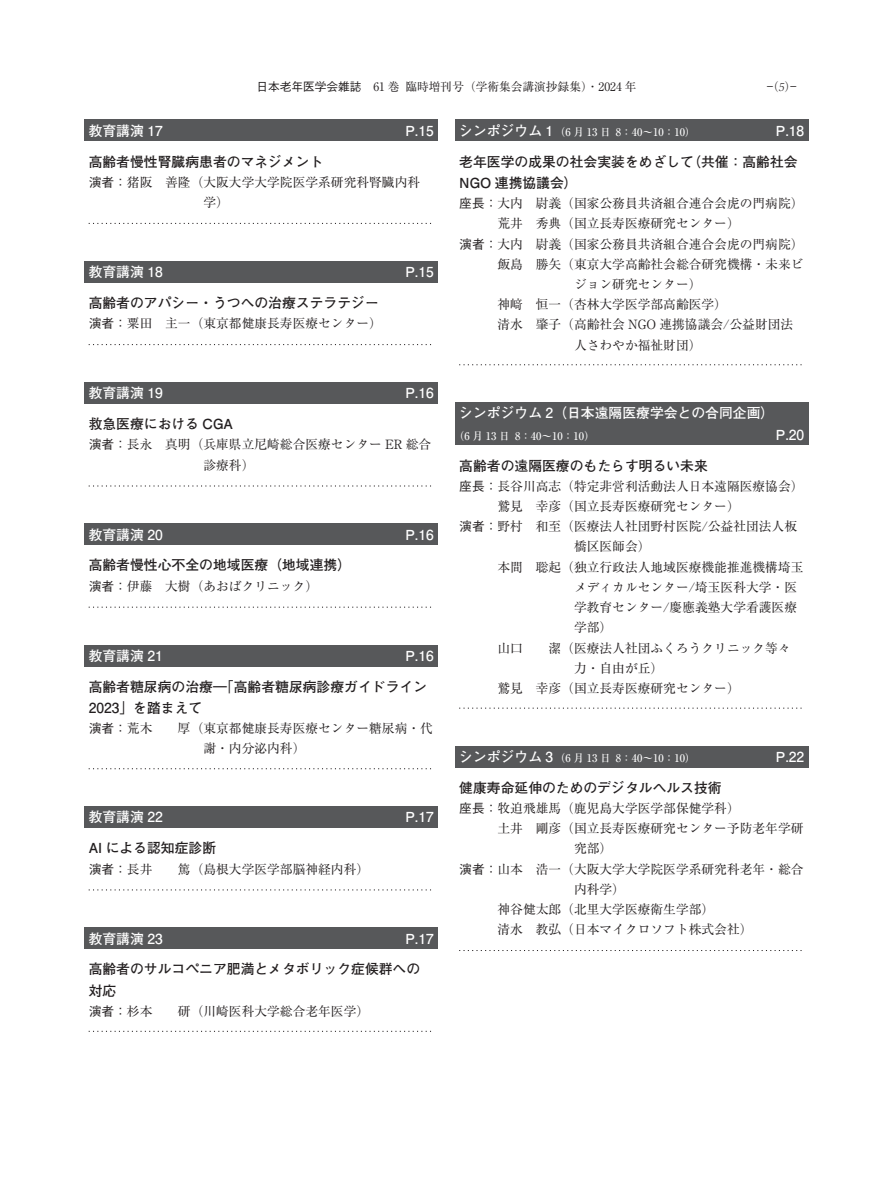
<style>
.page{position:relative;width:893px;height:1191px;background:#fff}
.page>*{position:absolute;margin:0;border:0;box-sizing:border-box;transform-origin:0 0}
.t1{font:700 13.8px/21.3px "Futo Go B101 Pr 6 N";color:#231f20}
.t2{font:700 13.8px "Futo Go B101 Pr 6 N";color:#fff}
.t3{font:12.75px/20.2px "Ryumin Pr 6 N";color:#231f20}
.t4{font:500 12.75px "Gothic BBB Pr 6 N";color:#231f20}
.t5{font:11.7px "Ryumin Pr 6 N";color:#231f20}
.t6{font:500 11.7px "Gothic BBB Pr 6 N";color:#231f20}
.t7{font:500 10.65px "Ryumin Pr 6 N";color:#fff}
.s1{font-family:"Palatino LT Std";font-weight:300;font-style:italic}
.s2{font-family:"Ryumin Pr 6 N";font-weight:400}
.s3{font-family:"Gothic BBB Pr 6 N";font-weight:500}
</style>
<div class="page">
<svg style="left:89px;top:223px;width:343px;height:1px"></svg>
<svg style="left:89px;top:344px;width:343px;height:1px"></svg>
<svg style="left:89px;top:486px;width:342px;height:1px"></svg>
<svg style="left:89px;top:607px;width:342px;height:1px"></svg>
<svg style="left:89px;top:768px;width:343px;height:1px"></svg>
<svg style="left:89px;top:889px;width:342px;height:1px"></svg>
<svg style="left:89px;top:1031px;width:343px;height:1px"></svg>
<svg style="left:459px;top:364px;width:343px;height:1px"></svg>
<svg style="left:459px;top:708px;width:343px;height:1px"></svg>
<svg style="left:459px;top:950px;width:343px;height:1px"></svg>
<div style="left:84px;top:120px;width:354px;height:21px;background:#57585a"></div>
<div style="left:84px;top:261px;width:354px;height:21px;background:#57585a"></div>
<div style="left:84px;top:382px;width:354px;height:22px;background:#57585a"></div>
<div style="left:84px;top:524px;width:354px;height:21px;background:#57585a"></div>
<div style="left:84px;top:645px;width:354px;height:21px;background:#57585a"></div>
<div style="left:84px;top:806px;width:354px;height:21px;background:#57585a"></div>
<div style="left:84px;top:927px;width:354px;height:22px;background:#57585a"></div>
<div style="left:455px;top:120px;width:353px;height:21px;background:#57585a"></div>
<div style="left:455px;top:402px;width:353px;height:43px;background:#57585a"></div>
<div style="left:455px;top:746px;width:353px;height:21px;background:#57585a"></div>
<p class="t6" style="left:256px;top:77px;width:107px">日本老年医学会雑誌</p>
<p class="t5" style="left:406px;top:78px;width:233px">臨時増刊号（学術集会講演抄録集）・2024 年</p>
<p class="t5" style="left:373px;top:78px;width:28px">61 巻</p>
<p class="t5" style="left:767px;top:78px;width:31px">)― ―( <span class="s1">5</span></p>
<p class="t2" style="left:89px;top:119px;width:76px">教育講演 17</p>
<p class="t1" style="left:89px;top:150px;width:236px">高齢者慢性腎臓病患者のマネジメント</p>
<p class="t3" style="left:165px;top:171px;width:256px">善隆（大阪大学大学院医学系研究科腎臓内科</p>
<p class="t2" style="left:405px;top:119px;width:30px">P.15</p>
<p class="t4" style="left:89px;top:172px;width:65px">演者：<span class="s2">猪阪</span></p>
<p class="t3" style="left:203px;top:191px;width:27px">学(</p>
<p class="t2" style="left:89px;top:261px;width:76px">教育講演 18</p>
<p class="t1" style="left:89px;top:291px;width:292px">高齢者のアパシー・うつへの治療ステラテジー</p>
<p class="t3" style="left:165px;top:313px;width:218px">主一（東京都健康長寿医療センター(</p>
<p class="t4" style="left:89px;top:313px;width:65px">演者：<span class="s2">粟田</span></p>
<p class="t2" style="left:405px;top:261px;width:30px">P.15</p>
<p class="t2" style="left:89px;top:382px;width:76px">教育講演 19</p>
<p class="t1" style="left:89px;top:413px;width:146px">救急医療における CGA</p>
<p class="t3" style="left:165px;top:434px;width:268px">真明（兵庫県立尼崎総合医療センター ER 総合</p>
<p class="t2" style="left:405px;top:382px;width:30px">P.16</p>
<p class="t4" style="left:89px;top:434px;width:65px">演者：<span class="s2">長永</span></p>
<p class="t3" style="left:203px;top:454px;width:52px">診療科(</p>
<p class="t2" style="left:89px;top:523px;width:76px">教育講演 20</p>
<p class="t1" style="left:89px;top:554px;width:264px">高齢者慢性心不全の地域医療（地域連携(</p>
<p class="t3" style="left:165px;top:575px;width:154px">大樹（あおばクリニック(</p>
<p class="t4" style="left:89px;top:576px;width:65px">演者：<span class="s2">伊藤</span></p>
<p class="t2" style="left:405px;top:523px;width:30px">P.16</p>
<p class="t2" style="left:89px;top:644px;width:76px">教育講演 21</p>
<p class="t1" style="left:89px;top:675px;width:340px">高齢者糖尿病の治療―「高齢者糖尿病診療ガイドライン<br>2023」を踏まえて</p>
<p class="t3" style="left:178px;top:717px;width:256px">厚（東京都健康長寿医療センター糖尿病・代</p>
<p class="t2" style="left:405px;top:644px;width:30px">P.16</p>
<p class="t4" style="left:89px;top:718px;width:65px">演者：<span class="s2">荒木</span></p>
<p class="t3" style="left:203px;top:738px;width:103px">謝・内分泌内科(</p>
<p class="t2" style="left:89px;top:806px;width:76px">教育講演 22</p>
<p class="t1" style="left:89px;top:837px;width:129px">AI による認知症診断</p>
<p class="t3" style="left:178px;top:858px;width:193px">篤（島根大学医学部脳神経内科(</p>
<p class="t4" style="left:89px;top:858px;width:65px">演者：<span class="s2">長井</span></p>
<p class="t2" style="left:405px;top:806px;width:30px">P.17</p>
<p class="t2" style="left:89px;top:927px;width:76px">教育講演 23</p>
<p class="t1" style="left:89px;top:958px;width:333px">高齢者のサルコペニア肥満とメタボリック症候群への対応</p>
<p class="t3" style="left:178px;top:1000px;width:193px">研（川崎医科大学総合老年医学(</p>
<p class="t2" style="left:405px;top:927px;width:30px">P.17</p>
<p class="t4" style="left:89px;top:1001px;width:65px">演者：<span class="s2">杉本</span></p>
<p class="t2" style="left:459px;top:119px;width:96px">シンポジウム 1</p>
<p class="t7" style="left:555px;top:124px;width:57px">（6 月 13 日</p>
<p class="t7" style="left:616px;top:124px;width:81px">8：40～10：10）</p>
<p class="t2" style="left:776px;top:119px;width:30px">P.18</p>
<p class="t1" style="left:459px;top:150px;width:236px">老年医学の成果の社会実装をめざして<br>NGO 連携協議会(</p>
<p class="t3" style="left:536px;top:192px;width:269px">尉義（国家公務員共済組合連合会虎の門病院(</p>
<p class="t1" style="left:687px;top:150px;width:112px">（共催：高齢社会</p>
<p class="t4" style="left:459px;top:193px;width:65px">座長：<span class="s2">大内</span></p>
<p class="t3" style="left:497px;top:213px;width:27px">荒井</p>
<p class="t3" style="left:536px;top:213px;width:205px">秀典（国立長寿医療研究センター(</p>
<p class="t4" style="left:459px;top:233px;width:65px">演者：<span class="s2">大内</span></p>
<p class="t3" style="left:536px;top:233px;width:269px">尉義（国家公務員共済組合連合会虎の門病院(</p>
<p class="t3" style="left:497px;top:253px;width:27px">飯島</p>
<p class="t3" style="left:536px;top:253px;width:269px">勝矢（東京大学高齢社会総合研究機構・未来ビ</p>
<p class="t3" style="left:497px;top:293px;width:27px">神﨑</p>
<p class="t3" style="left:536px;top:273px;width:193px;text-indent:38px">ジョン研究センター(<br>恒一（杏林大学医学部高齢医学(</p>
<p class="t3" style="left:497px;top:314px;width:27px">清水</p>
<p class="t3" style="left:536px;top:314px;width:259px">肇子（高齢社会 NGO 連携協議会/公益財団法</p>
<p class="t3" style="left:574px;top:334px;width:129px">人さわやか福祉財団(</p>
<p class="t2" style="left:459px;top:402px;width:317px">シンポジウム （2 日本遠隔医療学会との合同企画(</p>
<p class="t2" style="left:776px;top:423px;width:30px">P.20</p>
<p class="t7" style="left:454px;top:428px;width:57px">（6 月 13 日</p>
<p class="t1" style="left:459px;top:454px;width:250px">高齢者の遠隔医療のもたらす明るい未来</p>
<p class="t3" style="left:536px;top:475px;width:269px;text-indent:-76px"><span class="s3">座長：</span>長谷川高志（特定非営利活動法人日本遠隔医療協会(幸彦（国立長寿医療研究センター(</p>
<p class="t7" style="left:515px;top:428px;width:81px">8：40～10：10）</p>
<p class="t3" style="left:497px;top:495px;width:27px">鷲見</p>
<p class="t4" style="left:459px;top:516px;width:65px">演者：<span class="s2">野村</span></p>
<p class="t3" style="left:497px;top:556px;width:27px">本間</p>
<p class="t3" style="left:497px;top:637px;width:27px">山口</p>
<p class="t3" style="left:497px;top:677px;width:27px">鷲見</p>
<p class="t3" style="left:536px;top:516px;width:263px">和至（医療法人社団野村医院/公益社団法人板</p>
<p class="t3" style="left:536px;top:536px;width:269px;text-indent:38px">橋区医師会(<br>聡起（独立行政法人地域医療機能推進機構埼玉</p>
<p class="t3" style="left:574px;top:576px;width:225px">メディカルセンター/埼玉医科大学・医</p>
<p class="t3" style="left:574px;top:596px;width:225px">学教育センター/慶應義塾大学看護医療</p>
<p class="t3" style="left:574px;top:616px;width:40px">学部(</p>
<p class="t3" style="left:548px;top:637px;width:244px">潔（医療法人社団ふくろうクリニック等々</p>
<p class="t3" style="left:536px;top:657px;width:205px;text-indent:38px">力・自由が丘(<br>幸彦（国立長寿医療研究センター(</p>
<p class="t2" style="left:459px;top:745px;width:96px">シンポジウム 3</p>
<p class="t1" style="left:459px;top:776px;width:264px">健康寿命延伸のためのデジタルヘルス技術</p>
<p class="t3" style="left:536px;top:797px;width:269px;text-indent:-76px"><span class="s3">座長：</span>牧迫飛雄馬（鹿児島大学医学部保健学科(<br>剛彦（国立長寿医療研究センター予防老年学研</p>
<p class="t2" style="left:776px;top:745px;width:30px">P.22</p>
<p class="t7" style="left:555px;top:750px;width:57px">（6 月 13 日</p>
<p class="t7" style="left:616px;top:750px;width:81px">8：40～10：10）</p>
<p class="t3" style="left:497px;top:817px;width:27px">土井</p>
<p class="t4" style="left:459px;top:858px;width:65px">演者：<span class="s2">山本</span></p>
<p class="t3" style="left:536px;top:838px;width:269px;text-indent:38px">究部(<br>浩一（大阪大学大学院医学系研究科老年・総合</p>
<p class="t3" style="left:574px;top:878px;width:52px">内科学(</p>
<p class="t3" style="left:497px;top:898px;width:218px">神谷健太郎（北里大学医療衛生学部(</p>
<p class="t3" style="left:536px;top:918px;width:218px">教弘（日本マイクロソフト株式会社(</p>
<p class="t3" style="left:497px;top:918px;width:27px">清水</p>
</div>
